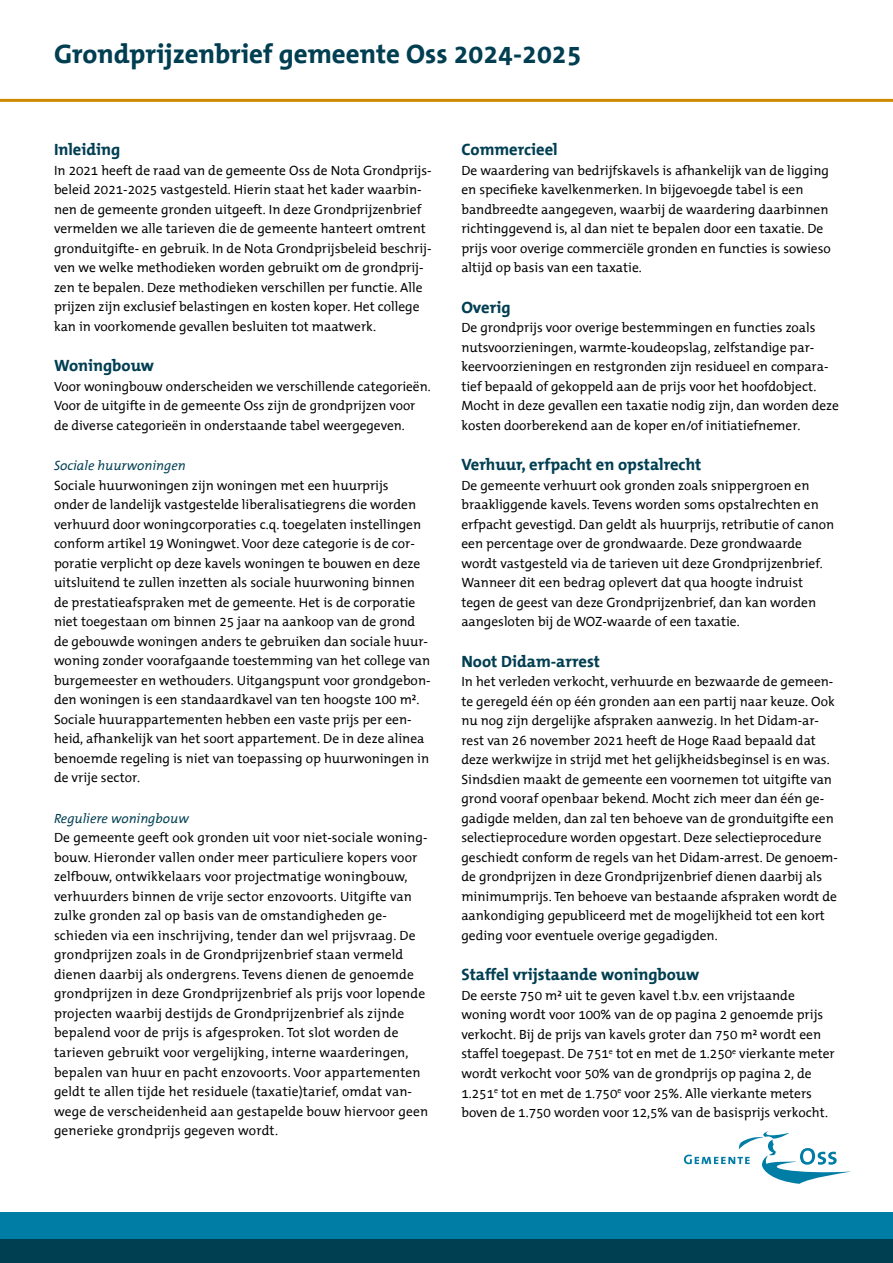
<style>
.page{position:relative;width:893px;height:1263px;background:#fff}
.page>*{position:absolute;margin:0;border:0;box-sizing:border-box;transform-origin:0 0}
.t1{font:700 27px "The Mix Office";color:#003e52}
.t2{font:700 16.5px "The Mix Office";color:#003e52}
.t3{font:13.5px/19.5px "The Mix Office";color:#000}
.t4{font:italic 13.5px "The Mix Office";color:#003e52}
</style>
<div class="page">
<div style="left:0;top:1237px;width:893px;height:26px;background:#003e52"></div>
<div style="left:0;top:1212px;width:893px;height:26px;background:#007da5"></div>
<hr style="left:0;top:99px;width:893px;height:3px;background:#ce8900">
<svg style="left:684px;top:1131px;width:166px;height:53px"></svg>
<h1 class="t1" style="left:54px;top:40px;width:529px">Grondprijzenbrief gemeente Oss 2024-2025</h1>
<h2 class="t2" style="left:54px;top:141px;width:68px">Inleiding</h2>
<p class="t3" style="left:54px;top:161px;width:379px">In 2021 heeft de raad van de gemeente Oss de Nota Grondprijs&shy;beleid 2021-2025 vastgesteld. Hierin staat het kader waarbin&shy;nen de gemeente gronden uitgeeft. In deze Grondprijzenbrief vermelden we alle tarieven die de gemeente hanteert omtrent gronduitgifte- en gebruik. In de Nota Grondprijsbeleid beschrij&shy;ven we welke methodieken worden gebruikt om de grondprij&shy;zen te bepalen. Deze methodieken verschillen per functie. Alle prijzen zijn exclusief belastingen en kosten koper. Het college kan in voorkomende gevallen besluiten tot maatwerk.</p>
<h2 class="t2" style="left:54px;top:357px;width:102px">Woningbouw</h2>
<p class="t3" style="left:54px;top:377px;width:378px">Voor woningbouw onderscheiden we verschillende categorieën.<br>Voor de uitgifte in de gemeente Oss zijn de grondprijzen voor de diverse categorieën in onderstaande tabel weergegeven.</p>
<h3 class="t4" style="left:54px;top:459px;width:133px">Sociale huurwoningen</h3>
<p class="t3" style="left:54px;top:476px;width:378px">Sociale huurwoningen zijn woningen met een huurprijs<br>onder de landelijk vastgestelde liberalisatiegrens die worden verhuurd door woningcorporaties c.q. toegelaten instellingen conform artikel 19 Woningwet. Voor deze categorie is de cor&shy;poratie verplicht op deze kavels woningen te bouwen en deze uitsluitend te zullen inzetten als sociale huurwoning binnen de prestatieafspraken met de gemeente. Het is de corporatie niet toegestaan om binnen 25 jaar na aankoop van de grond de gebouwde woningen anders te gebruiken dan sociale huur&shy;woning zonder voorafgaande toestemming van het college van burgemeester en wethouders. Uitgangspunt voor grondgebon&shy;den woningen is een standaardkavel van ten hoogste 100 m².<br>Sociale huurappartementen hebben een vaste prijs per een&shy;heid, afhankelijk van het soort appartement. De in deze alinea benoemde regeling is niet van toepassing op huurwoningen in de vrije sector.</p>
<h3 class="t4" style="left:54px;top:811px;width:136px">Reguliere woningbouw</h3>
<p class="t3" style="left:54px;top:829px;width:376px">De gemeente geeft ook gronden uit voor niet-sociale woning&shy;bouw. Hieronder vallen onder meer particuliere kopers voor zelfbouw, ontwikkelaars voor projectmatige woningbouw, verhuurders binnen de vrije sector enzovoorts. Uitgifte van zulke gronden zal op basis van de omstandigheden ge&shy;schieden via een inschrijving, tender dan wel prijsvraag. De grondprijzen zoals in de Grondprijzenbrief staan vermeld dienen daarbij als ondergrens. Tevens dienen de genoemde grondprijzen in deze Grondprijzenbrief als prijs voor lopende projecten waarbij destijds de Grondprijzenbrief als zijnde bepalend voor de prijs is afgesproken. Tot slot worden de tarieven gebruikt voor vergelijking, interne waarderingen, bepalen van huur en pacht enzovoorts. Voor appartementen geldt te allen tijde het residuele (taxatie)tarief, omdat van&shy;wege de verscheidenheid aan gestapelde bouw hiervoor geen generieke grondprijs gegeven wordt.</p>
<h2 class="t2" style="left:461px;top:141px;width:98px">Commercieel</h2>
<p class="t3" style="left:461px;top:161px;width:371px">De waardering van bedrijfskavels is afhankelijk van de ligging en specifieke kavelkenmerken. In bijgevoegde tabel is een bandbreedte aangegeven, waarbij de waardering daarbinnen richtinggevend is, al dan niet te bepalen door een taxatie. De prijs voor overige commerciële gronden en functies is sowieso altijd op basis van een taxatie.</p>
<h2 class="t2" style="left:461px;top:299px;width:51px">Overig</h2>
<p class="t3" style="left:461px;top:319px;width:379px">De grondprijs voor overige bestemmingen en functies zoals nutsvoorzieningen, warmte-koudeopslag, zelfstandige par&shy;keervoorzieningen en restgronden zijn residueel en compara&shy;tief bepaald of gekoppeld aan de prijs voor het hoofdobject.<br>Mocht in deze gevallen een taxatie nodig zijn, dan worden deze kosten doorberekend aan de koper en/of initiatiefnemer.</p>
<h2 class="t2" style="left:461px;top:456px;width:241px">Verhuur, erfpacht en opstalrecht</h2>
<p class="t3" style="left:461px;top:476px;width:374px">De gemeente verhuurt ook gronden zoals snippergroen en braakliggende kavels. Tevens worden soms opstalrechten en erfpacht gevestigd. Dan geldt als huurprijs, retributie of canon een percentage over de grondwaarde. Deze grondwaarde wordt vastgesteld via de tarieven uit deze Grondprijzenbrief.<br>Wanneer dit een bedrag oplevert dat qua hoogte indruist tegen de geest van deze Grondprijzenbrief, dan kan worden aangesloten bij de WOZ-waarde of een taxatie.</p>
<h2 class="t2" style="left:461px;top:653px;width:140px">Noot Didam-arrest</h2>
<p class="t3" style="left:461px;top:673px;width:378px">In het verleden verkocht, verhuurde en bezwaarde de gemeen&shy;te geregeld één op één gronden aan een partij naar keuze. Ook nu nog zijn dergelijke afspraken aanwezig. In het Didam-ar&shy;rest van 26 november 2021 heeft de Hoge Raad bepaald dat deze werkwijze in strijd met het gelijkheidsbeginsel is en was.<br>Sindsdien maakt de gemeente een voornemen tot uitgifte van grond vooraf openbaar bekend. Mocht zich meer dan één ge&shy;gadigde melden, dan zal ten behoeve van de gronduitgifte een selectieprocedure worden opgestart. Deze selectieprocedure geschiedt conform de regels van het Didam-arrest. De genoem&shy;de grondprijzen in deze Grondprijzenbrief dienen daarbij als minimumprijs. Ten behoeve van bestaande afspraken wordt de aankondiging gepubliceerd met de mogelijkheid tot een kort geding voor eventuele overige gegadigden.</p>
<h2 class="t2" style="left:461px;top:966px;width:239px">Staffel vrijstaande woningbouw</h2>
<p class="t3" style="left:461px;top:986px;width:375px">De eerste 750 m² uit te geven kavel t.b.v. een vrijstaande woning wordt voor 100% van de op pagina 2 genoemde prijs verkocht. Bij de prijs van kavels groter dan 750 m² wordt een staffel toegepast. De 751<sup>e</sup> tot en met de 1.250<sup>e</sup> vierkante meter wordt verkocht voor 50% van de grondprijs op pagina 2, de 1.251<sup>e</sup> tot en met de 1.750<sup>e</sup> voor 25%. Alle vierkante meters boven de 1.750 worden voor 12,5% van de basisprijs verkocht.</p>
</div>
